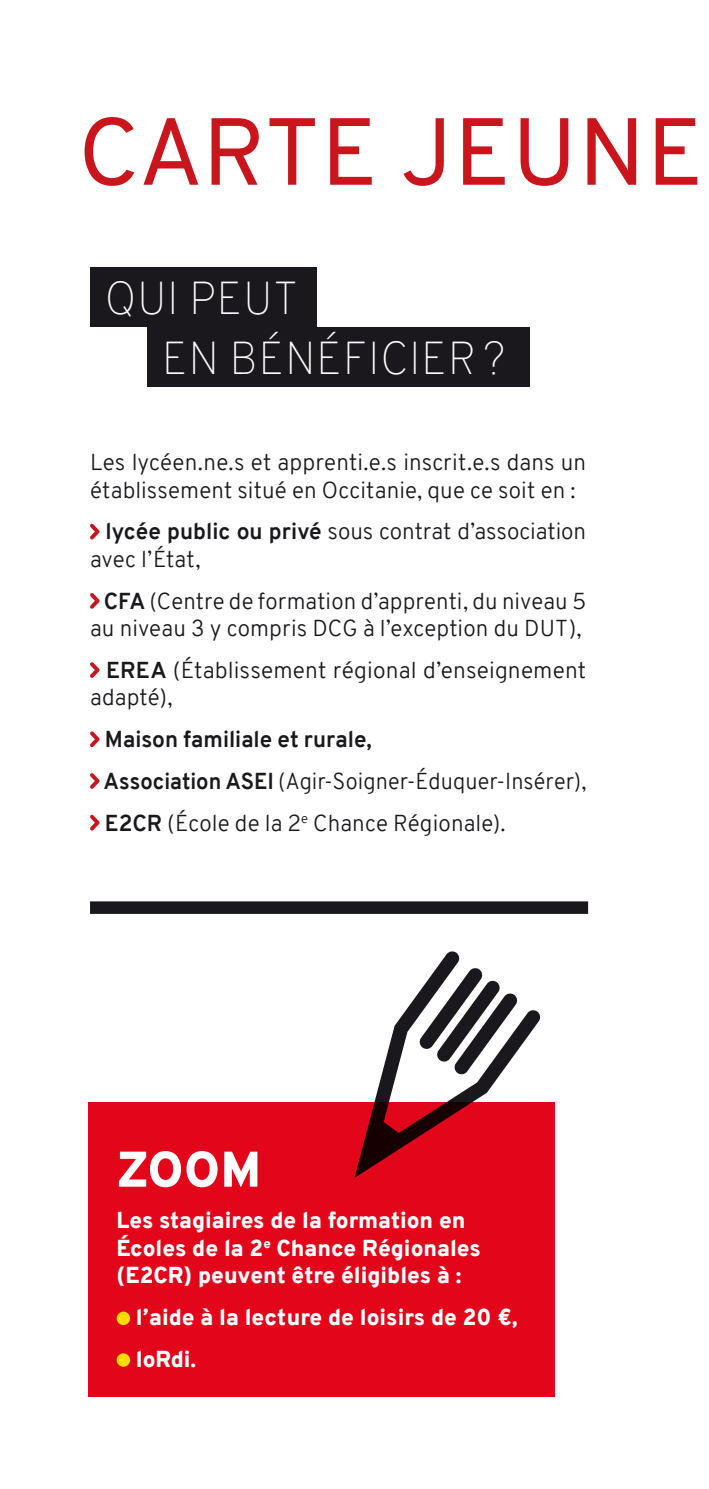
<style>
.page{position:relative;width:709px;height:1489px;background:#fff}
.page>*{position:absolute;margin:0;border:0;box-sizing:border-box;transform-origin:0 0}
.t1{font:95px "Overpass";letter-spacing:.01em;color:#ca151d}
.t2{font:900 50px "Overpass";color:#fff}
.t3{font:100 45px/59.5px "Overpass";letter-spacing:.01em;color:#fff}
.t4{font:300 22.5px/27.5px "Overpass";letter-spacing:.005em;color:#1a181c}
.t5{font:900 22.5px/27.5px "Overpass";color:#fff}
.s1{font-weight:700}
</style>
<div class="page">
<svg style="left:90px;top:523px;width:10px;height:16px"></svg>
<svg style="left:90px;top:593px;width:10px;height:15px"></svg>
<svg style="left:90px;top:662px;width:10px;height:16px"></svg>
<svg style="left:90px;top:731px;width:10px;height:16px"></svg>
<svg style="left:90px;top:773px;width:10px;height:15px"></svg>
<svg style="left:90px;top:814px;width:10px;height:16px"></svg>
<div style="left:90px;top:901px;width:498px;height:12px;background:#1a181c"></div>
<div style="left:88px;top:1102px;width:466px;height:294px;background:#e3061b"></div>
<div style="left:117px;top:1311px;width:13px;height:13px;background:#ffdc00;border-radius:50%"></div>
<div style="left:117px;top:1353px;width:13px;height:13px;background:#ffdc00;border-radius:50%"></div>
<div style="left:90px;top:268px;width:226px;height:59px;background:#1a181c"></div>
<div style="left:147px;top:327px;width:382px;height:59px;background:#1a181c"></div>
<svg style="left:354px;top:951px;width:187px;height:226px"></svg>
<svg style="left:419px;top:967px;width:99px;height:107px"></svg>
<h1 class="t1" style="left:78px;top:84px;width:626px">CARTE JEUNE</h1>
<h3 class="t3" style="left:162px;top:269px;width:345px;text-indent:-57px">QUI PEUT<br>EN BÉNÉFICIER?</h3>
<p class="t4" style="left:90px;top:449px;width:498px">Les lycéen.ne.s et apprenti.e.s inscrit.e.s dans un établissement situé en Occitanie, que ce soit en :</p>
<p class="t4" style="left:90px;top:518px;width:498px;text-indent:15px"><span class="s1">lycée public ou privé</span> sous contrat d’association avec l’État,</p>
<p class="t4" style="left:90px;top:587px;width:498px;text-align:right"><span class="s1">CFA</span> (Centre de formation d’apprenti, du niveau 5 au niveau 3 y compris DCG à l’exception du DUT),</p>
<p class="t4" style="left:90px;top:656px;width:498px;text-indent:16px"><span class="s1">EREA</span> (Établissement régional d’enseignement adapté),</p>
<p class="t4" style="left:103px;top:718px;width:484px;line-height:41.8px"><span class="s1">Maison familiale et rurale,<br>Association ASEI</span> (Agir-Soigner-Éduquer-Insérer),<br><span class="s1">E2CR</span> (École de la 2<sup>e</sup> Chance Régionale).</p>
<h2 class="t2" style="left:117px;top:1133px;width:146px">ZOOM</h2>
<p class="t5" style="left:117px;top:1206px;width:366px">Les stagiaires de la formation en<br>Écoles de la 2<sup>e</sup> Chance Régionales (E2CR) peuvent être éligibles à :</p>
<p class="t5" style="left:136px;top:1296px;width:383px;line-height:41.8px">l’aide à la lecture de loisirs de 20 €, loRdi.</p>
</div>
